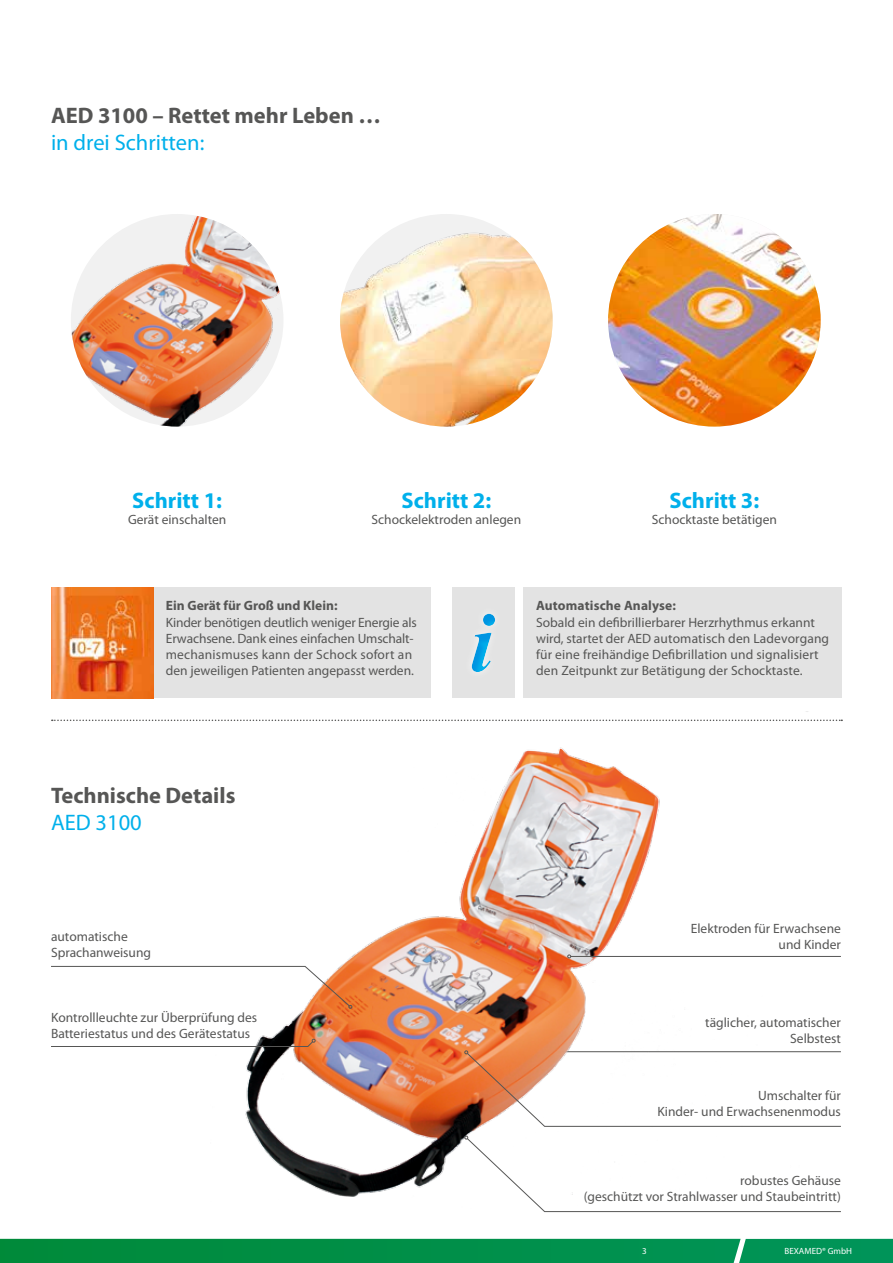
<style>
.page{position:relative;width:893px;height:1263px;background:#fff}
.page>*{position:absolute;margin:0;border:0;box-sizing:border-box;transform-origin:0 0}
.t1{font:700 22.5px "Myriad Pro";color:#565655}
.t2{font:700 22.5px "Myriad Pro";color:#00b0eb}
.t3{font:22.5px "Myriad Pro";color:#00b0eb}
.t4{font:13.5px/16.2px "Myriad Pro";color:#565655;text-align:right}
.t5{font:700 13.5px "Myriad Pro";color:#565655}
.t6{font:9px "Myriad Pro";color:#fff}
</style>
<div class="page">
<svg style="left:0;top:1239px;width:893px;height:24px;background:#018f4a"></svg>
<img style="left:211px;top:721px;width:631px;height:476px">
<svg style="left:52px;top:719px;width:790px;height:2px"></svg>
<svg style="left:51px;top:966px;width:301px;height:43px"></svg>
<svg style="left:464px;top:1050px;width:378px;height:77px"></svg>
<svg style="left:464px;top:1136px;width:378px;height:76px"></svg>
<hr style="left:571px;top:956px;width:270px;height:1px;background:#565655">
<svg style="left:567px;top:954px;width:4px;height:4px"></svg>
<svg style="left:51px;top:1039px;width:265px;height:8px"></svg>
<div style="left:523px;top:587px;width:319px;height:111px;background:#e3e3e3"></div>
<div style="left:153px;top:587px;width:278px;height:111px;background:#e3e3e3"></div>
<div style="left:452px;top:587px;width:63px;height:111px;background:#e3e3e3"></div>
<div style="left:470px;top:612px;width:26px;height:60px;background:#00b0eb;opacity:.5"></div>
<img style="left:340px;top:214px;width:213px;height:213px;border-radius:106px">
<img style="left:608px;top:214px;width:213px;height:213px;border-radius:106px">
<img style="left:71px;top:214px;width:212px;height:213px;border-radius:106px">
<img style="left:51px;top:587px;width:102px;height:111px">
<h1 class="t1" style="left:51px;top:101px;width:331px">AED 3100 – Rettet mehr Leben …</h1>
<h1 class="t3" style="left:51px;top:129px;width:155px">in drei Schritten:</h1>
<h1 class="t2" style="left:132px;top:485px;width:91px">Schritt 1:</h1>
<p class="t4" style="left:128px;top:511px;width:100px">Gerät einschalten</p>
<h1 class="t2" style="left:401px;top:485px;width:91px">Schritt 2:</h1>
<p class="t4" style="left:371px;top:511px;width:151px">Schockelektroden anlegen</p>
<h1 class="t2" style="left:669px;top:485px;width:91px">Schritt 3:</h1>
<p class="t4" style="left:652px;top:511px;width:127px">Schocktaste betätigen</p>
<p class="t5" style="left:166px;top:597px;width:173px">Ein Gerät für Groß und Klein:</p>
<p class="t4" style="left:166px;top:614px;width:252px;text-align:left">Kinder benötigen deutlich weniger Energie als Erwachsene. Dank eines einfachen Umschalt&shy;mechanismuses kann der Schock sofort an den jeweiligen Patienten angepasst werden.</p>
<p class="t5" style="left:536px;top:597px;width:141px">Automatische Analyse:</p>
<p class="t4" style="left:536px;top:614px;width:295px;text-align:left">Sobald ein defibrillierbarer Herzrhythmus erkannt wird, startet der AED automatisch den Ladevorgang für eine freihändige Defibrillation und signalisiert den Zeitpunkt zur Betätigung der Schocktaste.</p>
<h1 class="t1" style="left:51px;top:781px;width:186px">Technische Details</h1>
<h1 class="t3" style="left:51px;top:808px;width:92px">AED 3100</h1>
<p class="t4" style="left:51px;top:928px;width:102px;text-align:left">automatische<br>Sprachanweisung</p>
<p class="t4" style="left:51px;top:1009px;width:208px;text-align:left">Kontrollleuchte zur Überprüfung des<br>Batteriestatus und des Gerätestatus</p>
<p class="t4" style="left:691px;top:920px;width:152px">Elektroden für Erwachsene und Kinder</p>
<p class="t4" style="left:705px;top:1014px;width:137px">täglicher, automatischer<br>Selbstest</p>
<p class="t4" style="left:657px;top:1087px;width:185px">Umschalter für<br>Kinder- und Erwachsenenmodus</p>
<p class="t4" style="left:584px;top:1172px;width:259px">robustes Gehäuse<br>(geschützt vor Strahlwasser und Staubeintritt)</p>
<p class="t6" style="left:642px;top:1246px;width:6px">3</p>
<p class="t6" style="left:785px;top:1246px;width:69px">BEXAMED® GmbH</p>
</div>
